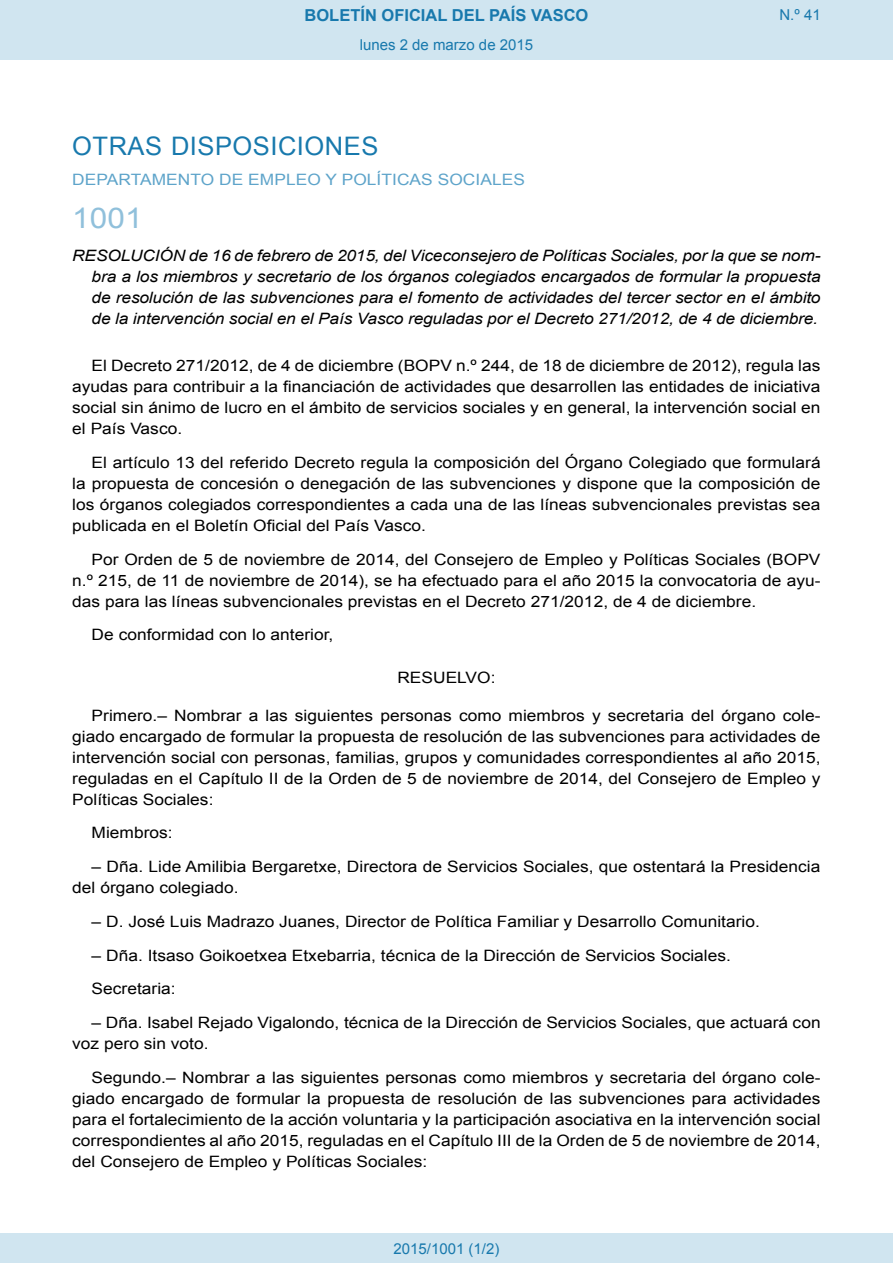
<style>
.page{position:relative;width:893px;height:1263px;background:#fff}
.page>*{position:absolute;margin:0;border:0;box-sizing:border-box;transform-origin:0 0}
.BOPVOrden{font:28.5px "Arial";color:#90c0db;scale:1.11 1}
.BOPVSeccion{font:25.5px "Arial";letter-spacing:.02em;color:#1879ad}
.t1{font:700 16.5px "Arial";color:#1879ad}
.BOPVDetalle{font:15.6px/21px "Arial";color:#000;text-align:justify;scale:1.11 1}
.BOPVTitulo{font:italic 15.6px/21px "Arial";letter-spacing:-.01em;color:#000;text-align:justify;scale:1.11 1}
.BOPVOrganismo{font:15.6px "Arial";letter-spacing:.005em;color:#5ea4ca;scale:1.11 1}
.BOPVClave{font:15.6px "Arial";color:#000;scale:1.11 1}
.Paginacion_Centro{font:15px "Arial";color:#1879ad}
</style>
<div class="page">
<div style="left:0;top:0;width:893px;height:60px;background:#d0e5f0"></div>
<div style="left:0;top:1233px;width:893px;height:30px;background:#d0e5f0"></div>
<p class="t1" style="left:305px;top:4px;width:285px">BOLETÍN OFICIAL DEL PAÍS VASCO</p>
<p class="Paginacion_Centro" style="left:360px;top:35px;width:175px">lunes 2 de marzo de 2015</p>
<p class="Paginacion_Centro" style="left:779px;top:5px;width:43px">N.º 41</p>
<p class="BOPVSeccion" style="left:72px;top:129px;width:308px">OTRAS DISPOSICIONES</p>
<p class="BOPVOrganismo" style="left:72px;top:169px;width:409px">DEPARTAMENTO DE EMPLEO Y POLÍTICAS SOCIALES</p>
<p class="BOPVOrden" style="left:72px;top:199px;width:65px">1001</p>
<p class="BOPVTitulo" style="left:92px;top:246px;width:658px;text-indent:-19px">RESOLUCIÓN de 16 de febrero de 2015, del Viceconsejero de Políticas Sociales, por la que se nom&shy;bra a los miembros y secretario de los órganos colegiados encargados de formular la propuesta de resolución de las subvenciones para el fomento de actividades del tercer sector en el ámbito de la intervención social en el País Vasco reguladas por el Decreto 271/2012, de 4 de diciembre.</p>
<p class="BOPVDetalle" style="left:72px;top:355px;width:676px;text-indent:19px">El Decreto 271/2012, de 4 de diciembre (BOPV n.º 244, de 18 de diciembre de 2012), regula las ayudas para contribuir a la financiación de actividades que desarrollen las entidades de iniciativa social sin ánimo de lucro en el ámbito de servicios sociales y en general, la intervención social en el País Vasco.</p>
<p class="BOPVDetalle" style="left:72px;top:452px;width:676px;text-indent:19px">El artículo 13 del referido Decreto regula la composición del Órgano Colegiado que formulará la propuesta de concesión o denegación de las subvenciones y dispone que la composición de los órganos colegiados correspondientes a cada una de las líneas subvencionales previstas sea publicada en el Boletín Oficial del País Vasco.</p>
<p class="BOPVDetalle" style="left:72px;top:549px;width:676px;text-indent:19px">Por Orden de 5 de noviembre de 2014, del Consejero de Empleo y Políticas Sociales (BOPV n.º 215, de 11 de noviembre de 2014), se ha efectuado para el año 2015 la convocatoria de ayu&shy;das para las líneas subvencionales previstas en el Decreto 271/2012, de 4 de diciembre.</p>
<p class="BOPVDetalle" style="left:92px;top:624px;width:219px">De conformidad con lo anterior,</p>
<p class="BOPVClave" style="left:397px;top:667px;width:90px">RESUELVO:</p>
<p class="BOPVDetalle" style="left:72px;top:705px;width:676px;text-indent:19px">Primero.– Nombrar a las siguientes personas como miembros y secretaria del órgano cole&shy;giado encargado de formular la propuesta de resolución de las subvenciones para actividades de intervención social con personas, familias, grupos y comunidades correspondientes al año 2015, reguladas en el Capítulo II de la Orden de 5 de noviembre de 2014, del Consejero de Empleo y Políticas Sociales:</p>
<p class="BOPVDetalle" style="left:92px;top:822px;width:75px">Miembros:</p>
<p class="BOPVDetalle" style="left:72px;top:856px;width:676px;text-indent:19px">– Dña. Lide Amilibia Bergaretxe, Directora de Servicios Sociales, que ostentará la Presidencia del órgano colegiado.</p>
<p class="BOPVDetalle" style="left:92px;top:911px;width:604px">– D. José Luis Madrazo Juanes, Director de Política Familiar y Desarrollo Comunitario.</p>
<p class="BOPVDetalle" style="left:92px;top:945px;width:577px">– Dña. Itsaso Goikoetxea Etxebarria, técnica de la Dirección de Servicios Sociales.</p>
<p class="BOPVDetalle" style="left:92px;top:978px;width:77px">Secretaria:</p>
<p class="BOPVDetalle" style="left:72px;top:1012px;width:676px;text-indent:19px">– Dña. Isabel Rejado Vigalondo, técnica de la Dirección de Servicios Sociales, que actuará con voz pero sin voto.</p>
<p class="BOPVDetalle" style="left:72px;top:1067px;width:676px;text-indent:19px">Segundo.– Nombrar a las siguientes personas como miembros y secretaria del órgano cole&shy;giado encargado de formular la propuesta de resolución de las subvenciones para actividades para el fortalecimiento de la acción voluntaria y la participación asociativa en la intervención social correspondientes al año 2015, reguladas en el Capítulo III de la Orden de 5 de noviembre de 2014, del Consejero de Empleo y Políticas Sociales:</p>
<p class="Paginacion_Centro" style="left:393px;top:1238px;width:107px">2015/1001 (1/2)</p>
</div>
